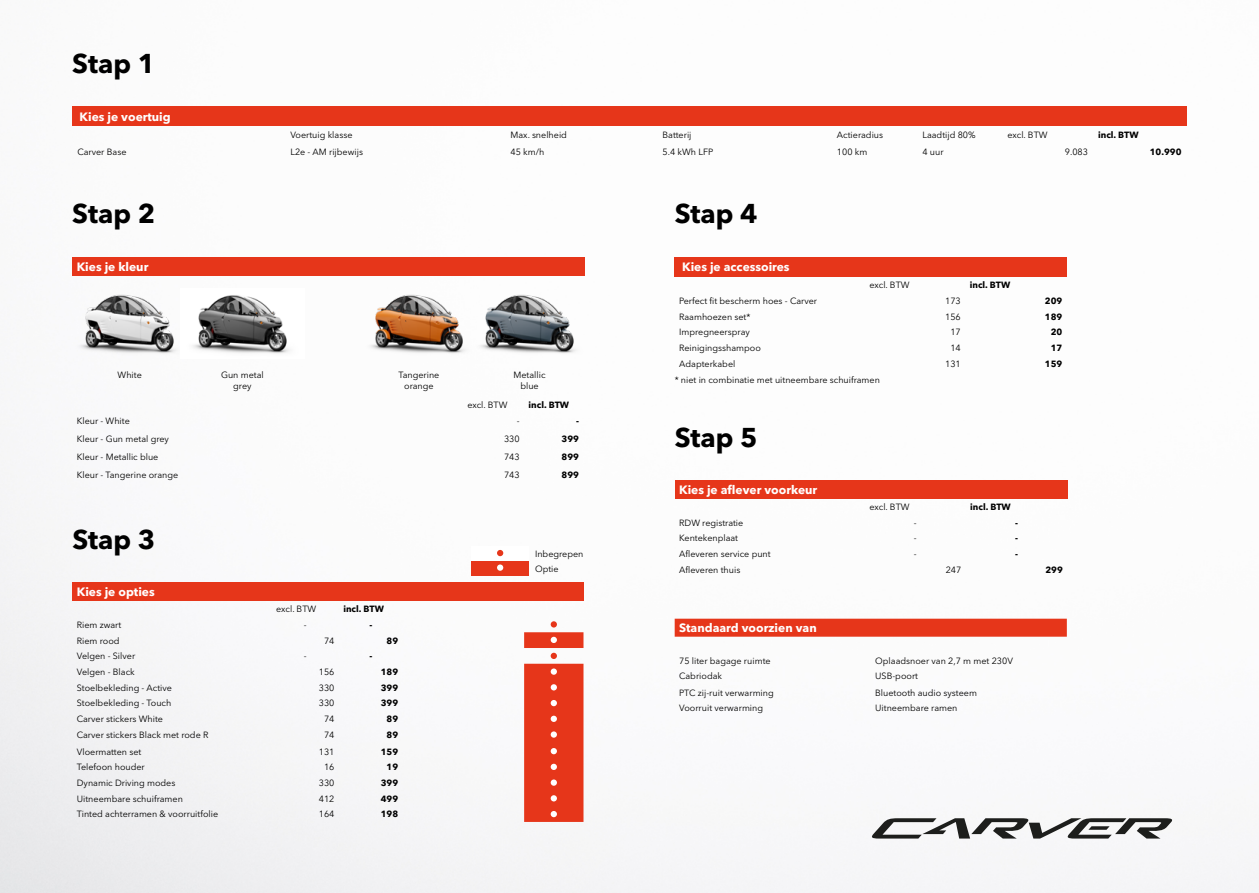
<style>
.page{position:relative;width:1259px;height:893px;background:#fff}
.page>*{position:absolute;margin:0;border:0;box-sizing:border-box;transform-origin:0 0}
.t1{font:700 27px "Avenir Next LT Pro";color:#000}
.t2{font:700 12px "Avenir Next LT Pro";color:#fff}
.t3{font:9px/10.8px "Avenir Next LT Pro";color:#000;text-align:center}
.t4{font:700 9px "Avenir Next LT Pro";color:#000}
</style>
<div class="page">
<img style="left:0;top:106px;width:1259px;height:787px">
<div style="left:72px;top:107px;width:1114px;height:19px;background:#e6361a"></div>
<div style="left:471px;top:561px;width:58px;height:15px;background:#e6361a"></div>
<div style="left:471px;top:546px;width:58px;height:15px;background:#fff"></div>
<div style="left:497px;top:564px;width:6px;height:7px;background:#fff;border-radius:50%"></div>
<svg style="left:497px;top:550px;width:6px;height:6px"></svg>
<div style="left:72px;top:258px;width:513px;height:18px;background:#e6361a"></div>
<img style="left:68px;top:289px;width:112px;height:69px">
<img style="left:180px;top:289px;width:124px;height:69px">
<img style="left:357px;top:289px;width:111px;height:69px">
<img style="left:468px;top:289px;width:123px;height:69px">
<div style="left:72px;top:583px;width:511px;height:18px;background:#e6361a"></div>
<svg style="left:524px;top:621px;width:59px;height:201px;background:#e9553e"></svg>
<div style="left:674px;top:258px;width:393px;height:19px;background:#e6361a"></div>
<div style="left:674px;top:481px;width:393px;height:18px;background:#e6361a"></div>
<div style="left:674px;top:619px;width:392px;height:18px;background:#e6361a"></div>
<svg style="left:872px;top:818px;width:300px;height:20px"></svg>
<h1 class="t1" style="left:72px;top:46px;width:85px">Stap 1</h1>
<h2 class="t2" style="left:80px;top:109px;width:93px">Kies je voertuig</h2>
<p class="t3" style="left:290px;top:129px;width:64px">Voertuig klasse</p>
<p class="t3" style="left:510px;top:129px;width:58px">Max. snelheid</p>
<p class="t3" style="left:662px;top:129px;width:30px">Batterij</p>
<p class="t3" style="left:837px;top:129px;width:48px">Actieradius</p>
<p class="t3" style="left:922px;top:129px;width:55px">Laadtijd 80%</p>
<p class="t3" style="left:1007px;top:129px;width:42px">excl. BTW</p>
<p class="t4" style="left:1098px;top:129px;width:42px">incl. BTW</p>
<p class="t3" style="left:77px;top:146px;width:51px">Carver Base</p>
<p class="t3" style="left:290px;top:146px;width:74px">L2e - AM rijbewijs</p>
<p class="t3" style="left:510px;top:146px;width:35px">45 km/h</p>
<p class="t3" style="left:662px;top:146px;width:52px">5.4 kWh LFP</p>
<p class="t3" style="left:837px;top:146px;width:32px">100 km</p>
<p class="t3" style="left:922px;top:146px;width:23px">4 uur</p>
<p class="t3" style="left:1064px;top:146px;width:25px">9.083</p>
<p class="t4" style="left:1149px;top:146px;width:33px">10.990</p>
<h1 class="t1" style="left:72px;top:197px;width:85px">Stap 2</h1>
<h2 class="t2" style="left:77px;top:260px;width:73px">Kies je kleur</h2>
<p class="t3" style="left:118px;top:370px;width:26px">White</p>
<p class="t3" style="left:221px;top:370px;width:44px">Gun metal grey</p>
<p class="t3" style="left:398px;top:370px;width:43px">Tangerine orange</p>
<p class="t3" style="left:513px;top:370px;width:34px">Metallic blue</p>
<p class="t3" style="left:467px;top:399px;width:42px">excl. BTW</p>
<p class="t4" style="left:528px;top:399px;width:42px">incl. BTW</p>
<p class="t3" style="left:77px;top:415px;width:55px">Kleur - White</p>
<p class="t3" style="left:517px;top:415px;width:4px">-</p>
<p class="t4" style="left:576px;top:415px;width:4px">-</p>
<p class="t3" style="left:77px;top:433px;width:94px">Kleur - Gun metal grey</p>
<p class="t3" style="left:504px;top:433px;width:17px">330</p>
<p class="t4" style="left:561px;top:433px;width:19px">399</p>
<p class="t3" style="left:77px;top:451px;width:83px">Kleur - Metallic blue</p>
<p class="t3" style="left:504px;top:451px;width:17px">743</p>
<p class="t4" style="left:561px;top:451px;width:19px">899</p>
<p class="t3" style="left:77px;top:469px;width:103px">Kleur - Tangerine orange</p>
<p class="t3" style="left:504px;top:469px;width:17px">743</p>
<p class="t4" style="left:561px;top:469px;width:19px">899</p>
<h1 class="t1" style="left:72px;top:523px;width:85px">Stap 3</h1>
<h2 class="t2" style="left:77px;top:585px;width:79px">Kies je opties</h2>
<p class="t3" style="left:276px;top:603px;width:42px">excl. BTW</p>
<p class="t4" style="left:343px;top:603px;width:42px">incl. BTW</p>
<p class="t3" style="left:77px;top:619px;width:46px">Riem zwart</p>
<p class="t3" style="left:304px;top:619px;width:4px">-</p>
<p class="t4" style="left:369px;top:619px;width:4px">-</p>
<p class="t3" style="left:77px;top:635px;width:44px">Riem rood</p>
<p class="t3" style="left:324px;top:635px;width:12px">74</p>
<p class="t4" style="left:386px;top:635px;width:13px">89</p>
<p class="t3" style="left:77px;top:651px;width:60px">Velgen - Silver</p>
<p class="t3" style="left:304px;top:651px;width:4px">-</p>
<p class="t4" style="left:369px;top:651px;width:4px">-</p>
<p class="t3" style="left:77px;top:666px;width:59px">Velgen - Black</p>
<p class="t3" style="left:319px;top:666px;width:17px">156</p>
<p class="t4" style="left:381px;top:666px;width:19px">189</p>
<p class="t3" style="left:77px;top:682px;width:97px">Stoelbekleding - Active</p>
<p class="t3" style="left:319px;top:682px;width:17px">330</p>
<p class="t4" style="left:381px;top:682px;width:19px">399</p>
<p class="t3" style="left:77px;top:698px;width:96px">Stoelbekleding - Touch</p>
<p class="t3" style="left:319px;top:698px;width:17px">330</p>
<p class="t4" style="left:381px;top:698px;width:19px">399</p>
<p class="t3" style="left:77px;top:714px;width:88px">Carver stickers White</p>
<p class="t3" style="left:324px;top:714px;width:12px">74</p>
<p class="t4" style="left:386px;top:713px;width:13px">89</p>
<p class="t3" style="left:77px;top:729px;width:133px">Carver stickers Black met rode R</p>
<p class="t3" style="left:324px;top:729px;width:12px">74</p>
<p class="t4" style="left:386px;top:729px;width:13px">89</p>
<p class="t3" style="left:77px;top:746px;width:66px">Vloermatten set</p>
<p class="t3" style="left:319px;top:746px;width:17px">131</p>
<p class="t4" style="left:381px;top:746px;width:19px">159</p>
<p class="t3" style="left:77px;top:762px;width:70px">Telefoon houder</p>
<p class="t3" style="left:324px;top:762px;width:12px">16</p>
<p class="t4" style="left:386px;top:762px;width:13px">19</p>
<p class="t3" style="left:77px;top:777px;width:100px">Dynamic Driving modes</p>
<p class="t3" style="left:319px;top:777px;width:17px">330</p>
<p class="t4" style="left:381px;top:777px;width:19px">399</p>
<p class="t3" style="left:77px;top:793px;width:108px">Uitneembare schuiframen</p>
<p class="t3" style="left:319px;top:793px;width:17px">412</p>
<p class="t4" style="left:381px;top:793px;width:19px">499</p>
<p class="t3" style="left:77px;top:809px;width:143px">Tinted achterramen &amp; voorruitfolie</p>
<p class="t3" style="left:319px;top:809px;width:17px">164</p>
<p class="t4" style="left:381px;top:809px;width:19px">198</p>
<p class="t3" style="left:535px;top:549px;width:50px">Inbegrepen</p>
<p class="t3" style="left:535px;top:563px;width:25px">Optie</p>
<h1 class="t1" style="left:674px;top:197px;width:85px">Stap 4</h1>
<h2 class="t2" style="left:682px;top:260px;width:109px">Kies je accessoires</h2>
<p class="t3" style="left:869px;top:280px;width:42px">excl. BTW</p>
<p class="t4" style="left:969px;top:279px;width:42px">incl. BTW</p>
<p class="t3" style="left:679px;top:295px;width:139px">Perfect fit bescherm hoes - Carver</p>
<p class="t3" style="left:945px;top:295px;width:17px">173</p>
<p class="t4" style="left:1045px;top:295px;width:19px">209</p>
<p class="t3" style="left:679px;top:311px;width:73px">Raamhoezen set*</p>
<p class="t3" style="left:945px;top:311px;width:17px">156</p>
<p class="t4" style="left:1045px;top:311px;width:19px">189</p>
<p class="t3" style="left:679px;top:327px;width:72px">Impregneerspray</p>
<p class="t3" style="left:950px;top:327px;width:12px">17</p>
<p class="t4" style="left:1050px;top:327px;width:13px">20</p>
<p class="t3" style="left:679px;top:342px;width:83px">Reinigingsshampoo</p>
<p class="t3" style="left:950px;top:342px;width:12px">14</p>
<p class="t4" style="left:1050px;top:342px;width:13px">17</p>
<p class="t3" style="left:679px;top:358px;width:58px">Adapterkabel</p>
<p class="t3" style="left:945px;top:358px;width:17px">131</p>
<p class="t4" style="left:1045px;top:358px;width:19px">159</p>
<p class="t3" style="left:674px;top:374px;width:207px">* niet in combinatie met uitneembare schuiframen</p>
<h1 class="t1" style="left:674px;top:420px;width:85px">Stap 5</h1>
<h2 class="t2" style="left:679px;top:483px;width:140px">Kies je aflever voorkeur</h2>
<p class="t3" style="left:869px;top:501px;width:42px">excl. BTW</p>
<p class="t4" style="left:970px;top:501px;width:42px">incl. BTW</p>
<p class="t3" style="left:679px;top:517px;width:66px">RDW registratie</p>
<p class="t3" style="left:914px;top:517px;width:4px">-</p>
<p class="t4" style="left:1015px;top:517px;width:4px">-</p>
<p class="t3" style="left:679px;top:533px;width:60px">Kentekenplaat</p>
<p class="t3" style="left:914px;top:533px;width:4px">-</p>
<p class="t4" style="left:1015px;top:533px;width:4px">-</p>
<p class="t3" style="left:679px;top:549px;width:93px">Afleveren service punt</p>
<p class="t3" style="left:914px;top:549px;width:4px">-</p>
<p class="t4" style="left:1015px;top:548px;width:4px">-</p>
<p class="t3" style="left:679px;top:564px;width:63px">Afleveren thuis</p>
<p class="t3" style="left:945px;top:564px;width:17px">247</p>
<p class="t4" style="left:1045px;top:564px;width:19px">299</p>
<h2 class="t2" style="left:679px;top:621px;width:139px">Standaard voorzien van</h2>
<p class="t3" style="left:679px;top:655px;width:93px">75 liter bagage ruimte</p>
<p class="t3" style="left:875px;top:655px;width:139px">Oplaadsnoer van 2,7 m met 230V</p>
<p class="t3" style="left:679px;top:671px;width:44px">Cabriodak</p>
<p class="t3" style="left:875px;top:671px;width:44px">USB-poort</p>
<p class="t3" style="left:679px;top:687px;width:96px">PTC zij-ruit verwarming</p>
<p class="t3" style="left:875px;top:687px;width:103px">Bluetooth audio systeem</p>
<p class="t3" style="left:679px;top:703px;width:85px">Voorruit verwarming</p>
<p class="t3" style="left:875px;top:703px;width:84px">Uitneembare ramen</p>
</div>
